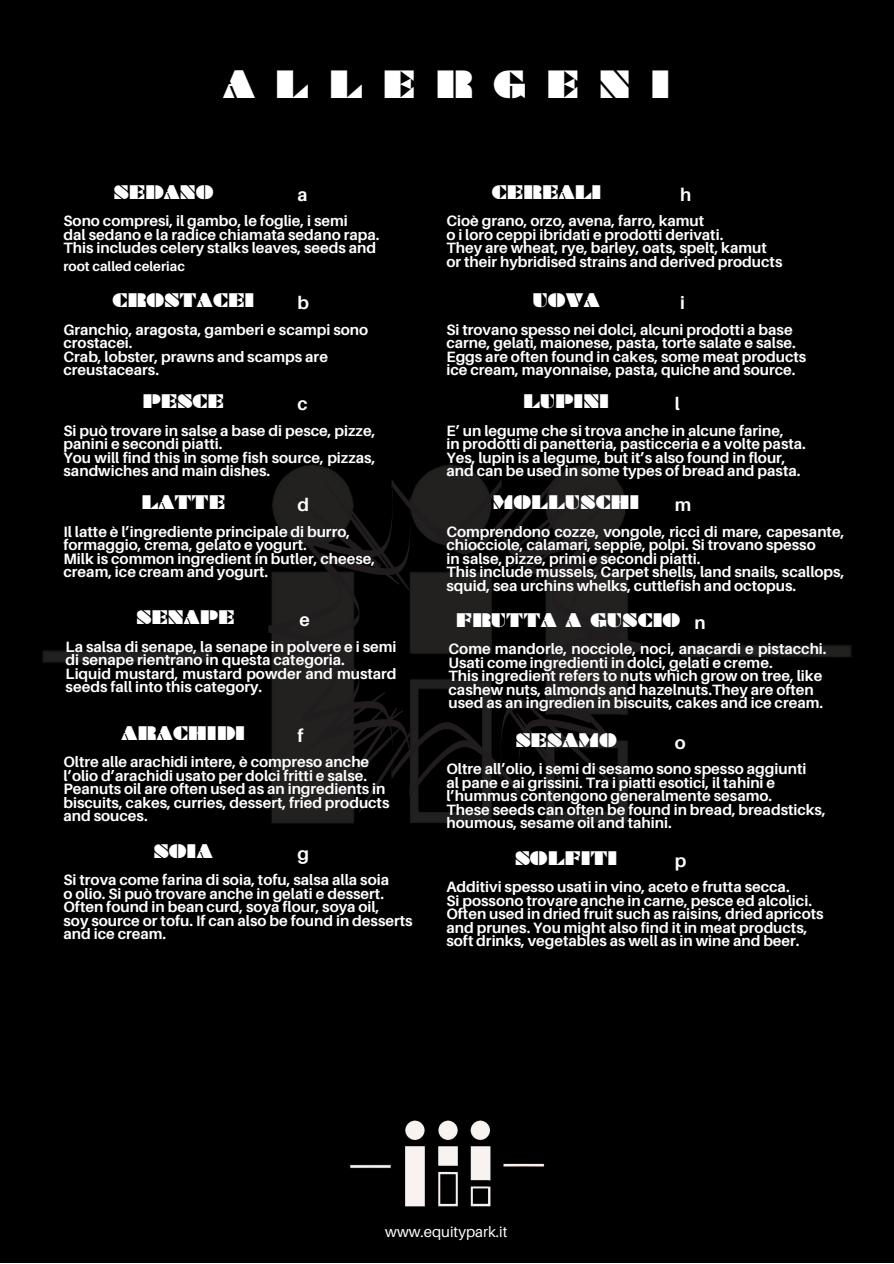
<style>
.page{position:relative;width:894px;height:1264px;background:#fff}
.page>*{position:absolute;margin:0;border:0;box-sizing:border-box;transform-origin:0 0}
.t1{font:36px "Braggadocio MT Std";letter-spacing:.555em;color:#fff}
.t2{font:18px "Braggadocio MT Std";color:#fff}
.t3{font:700 18px "Aileron";color:#fff}
.t4{font:700 15px/13.5px "Aileron";color:#fff}
.t5{font:15px "Aileron";color:#fff}
.t6{font:700 13.5px "Aileron";color:#fff}
</style>
<div class="page">
<div style="left:0;top:0;width:892px;height:1262px;background:#000"></div>
<img style="left:350px;top:1120px;width:195px;height:87px">
<img style="left:42px;top:464px;width:810px;height:360px">
<svg style="left:268px;top:479px;width:356px;height:300px;fill:#222120"></svg>
<svg style="left:286px;top:497px;width:356px;height:300px;fill:#201c1e"></svg>
<svg style="left:293px;top:481px;width:117px;height:110px"></svg>
<svg style="left:497px;top:694px;width:119px;height:107px"></svg>
<svg style="left:305px;top:692px;width:110px;height:120px"></svg>
<svg style="left:497px;top:469px;width:116px;height:116px"></svg>
<p class="t1" style="left:222px;top:70px;width:449px">ALLERGENI</p>
<h3 class="t2" style="left:114px;top:185px;width:101px">SEDANO</h3>
<h2 class="t3" style="left:297px;top:183px;width:12px">a</h2>
<p class="t2" style="left:491px;top:185px;width:111px">CEREALI</p>
<h3 class="t3" style="left:680px;top:183px;width:13px">h</h3>
<p class="t4" style="left:63px;top:214px;width:317px">Sono compresi, il gambo, le foglie, i semi<br>dal sedano e la radice chiamata sedano rapa.<br>This includes celery stalks leaves, seeds and</p>
<h2 class="t6" style="left:63px;top:258px;width:123px">root called celeriac</h2>
<p class="t4" style="left:446px;top:214px;width:337px">Cioè grano, orzo, avena, farro, kamut<br>o i loro ceppi ibridati e prodotti derivati.<br>They are wheat, rye, barley, oats, spelt, kamut or their hybridised strains and derived products</p>
<p class="t2" style="left:112px;top:293px;width:144px">CROSTACEI</p>
<p class="t3" style="left:297px;top:292px;width:13px">b</p>
<h2 class="t2" style="left:532px;top:293px;width:69px">UOVA</h2>
<h3 class="t3" style="left:680px;top:292px;width:6px">i</h3>
<h2 class="t4" style="left:63px;top:322px;width:306px">Granchio, aragosta, gamberi e scampi sono crostacei.<br>Crab, lobster, prawns and scamps are creustacears.</h2>
<p class="t4" style="left:446px;top:322px;width:361px">Si trovano spesso nei dolci, alcuni prodotti a base carne, gelati, maionese, pasta, torte salate e salse.<br>Eggs are often found in cakes, some meat products ice cream, mayonnaise, pasta, quiche and source.</p>
<h3 class="t2" style="left:142px;top:394px;width:83px">PESCE</h3>
<h2 class="t3" style="left:297px;top:392px;width:12px">c</h2>
<h2 class="t2" style="left:523px;top:394px;width:88px">LUPINI</h2>
<h2 class="t3" style="left:674px;top:392px;width:7px">l</h2>
<h2 class="t4" style="left:63px;top:423px;width:313px">Si può trovare in salse a base di pesce, pizze, panini e secondi piatti.<br>You will find this in some fish source, pizzas, sandwiches and main dishes.</h2>
<h2 class="t4" style="left:446px;top:423px;width:361px">E’ un legume che si trova anche in alcune farine,<br>in prodotti di panetteria, pasticceria e a volte pasta.<br>Yes, lupin is a legume, but it’s also found in flour, and can be used in some types of bread and pasta.</h2>
<p class="t2" style="left:141px;top:495px;width:85px">LATTE</p>
<h3 class="t3" style="left:297px;top:493px;width:13px">d</h3>
<h3 class="t2" style="left:492px;top:495px;width:148px">MOLLUSCHI</h3>
<p class="t3" style="left:674px;top:493px;width:18px">m</p>
<p class="t4" style="left:63px;top:524px;width:313px">Il latte è l’ingrediente principale di burro, formaggio, crema, gelato e yogurt.<br>Milk is common ingredient in butler, cheese, cream, ice cream and yogurt.</p>
<p class="t4" style="left:446px;top:524px;width:399px">Comprendono cozze, vongole, ricci di mare, capesante, chiocciole, calamari, seppie, polpi. Si trovano spesso<br>in salse, pizze, primi e secondi piatti.<br>This include mussels, Carpet shells, land snails, scallops, squid, sea urchins whelks, cuttlefish and octopus.</p>
<p class="t2" style="left:136px;top:610px;width:100px">SENAPE</p>
<p class="t3" style="left:299px;top:609px;width:12px">e</p>
<h3 class="t2" style="left:456px;top:613px;width:226px">FRUTTA A GUSCIO</h3>
<p class="t3" style="left:694px;top:611px;width:13px">n</p>
<h3 class="t4" style="left:66px;top:639px;width:332px">La salsa di senape, la senape in polvere e i semi di senape rientrano in questa categoria.<br>Liquid mustard, mustard powder and mustard seeds fall into this category.</h3>
<h2 class="t4" style="left:448px;top:642px;width:379px">Come mandorle, nocciole, noci, anacardi e pistacchi.<br>Usati come ingredienti in dolci, gelati e creme.<br>This ingredient refers to nuts which grow on tree, like cashew nuts, almonds and hazelnuts.They are often used as an ingredien in biscuits, cakes and ice cream.</h2>
<p class="t2" style="left:121px;top:726px;width:125px">ARACHIDI</p>
<h3 class="t3" style="left:297px;top:724px;width:8px">f</h3>
<p class="t2" style="left:515px;top:733px;width:103px">SESAMO</p>
<h3 class="t3" style="left:674px;top:731px;width:12px">o</h3>
<h3 class="t4" style="left:63px;top:755px;width:327px">Oltre alle arachidi intere, è compreso anche l’olio d’arachidi usato per dolci fritti e salse.<br>Peanuts oil are often used as an ingredients in biscuits, cakes, curries, dessert, fried products and souces.</h3>
<h3 class="t4" style="left:446px;top:762px;width:380px">Oltre all’olio, i semi di sesamo sono spesso aggiunti<br>al pane e ai grissini. Tra i piatti esotici, il tahini e l’hummus contengono generalmente sesamo.<br>These seeds can often be found in bread, breadsticks, houmous, sesame oil and tahini.</h3>
<p class="t2" style="left:154px;top:843px;width:61px">SOIA</p>
<h2 class="t3" style="left:297px;top:842px;width:13px">g</h2>
<h2 class="t2" style="left:514px;top:850px;width:104px">SOLFITI</h2>
<h2 class="t3" style="left:674px;top:849px;width:13px">p</h2>
<h3 class="t4" style="left:63px;top:873px;width:350px">Si trova come farina di soia, tofu, salsa alla soia<br>o olio. Si può trovare anche in gelati e dessert.<br>Often found in bean curd, soya flour, soya oil,<br>soy source or tofu. If can also be found in desserts and ice cream.</h3>
<h3 class="t4" style="left:446px;top:879px;width:378px">Additivi spesso usati in vino, aceto e frutta secca.<br>Si possono trovare anche in carne, pesce ed alcolici.<br>Often used in dried fruit such as raisins, dried apricots and prunes. You might also find it in meat products, soft drinks, vegetables as well as in wine and beer.</h3>
<h2 class="t5" style="left:385px;top:1222px;width:124px">www.equitypark.it</h2>
</div>
